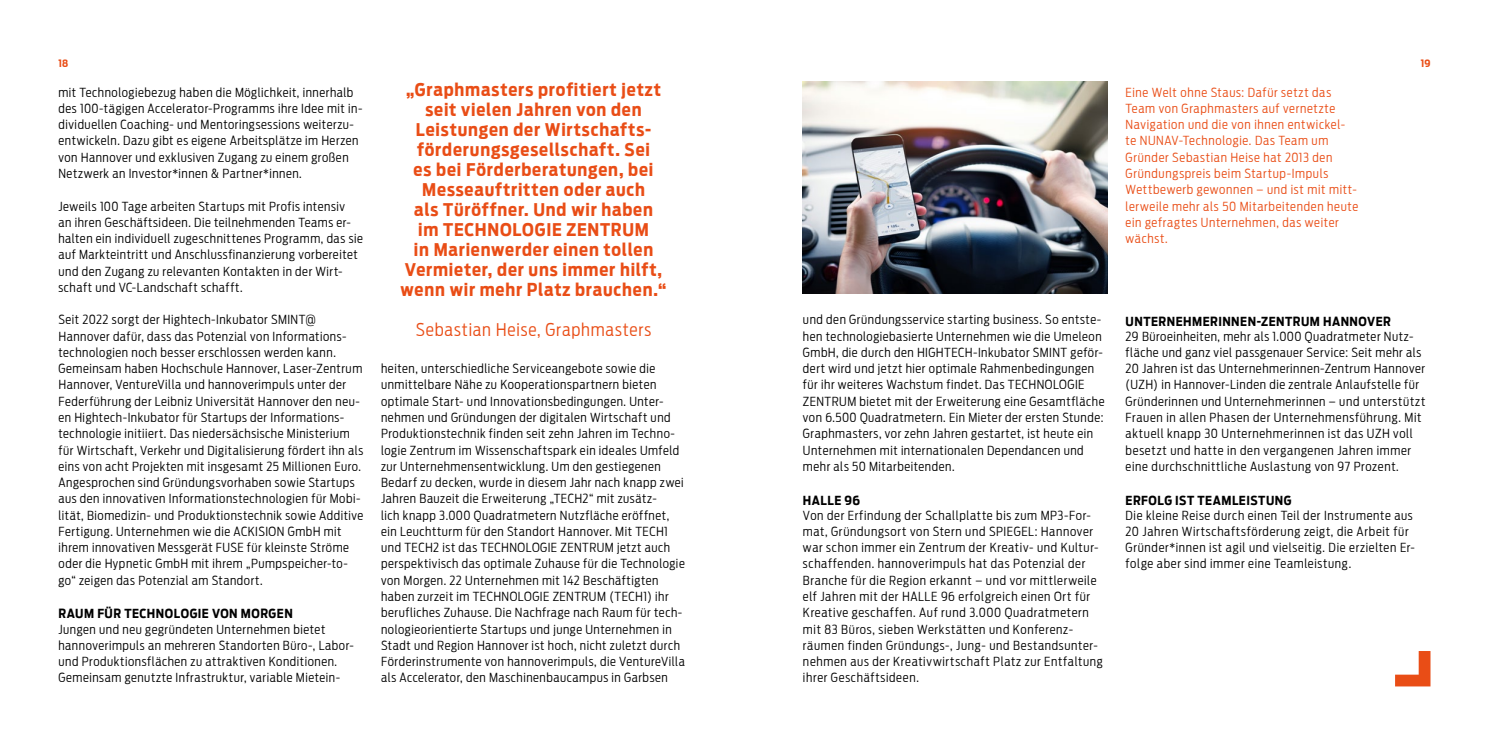
<style>
.page{position:relative;width:1489px;height:745px;background:#fff}
.page>*{position:absolute;margin:0;border:0;box-sizing:border-box;transform-origin:0 0}
.t1{font:700 17.5px/20px "Antenna Cond";letter-spacing:.045em;color:#e94d16;text-align:center}
.t2{font:300 17.5px "Antenna Cond";letter-spacing:.045em;color:#e94d16}
.t3{font:300 12.5px/16.2px "Antenna Cond";letter-spacing:.045em;color:#000}
.t4{font:300 12.5px/16.2px "Antenna Cond";letter-spacing:.055em;color:#e94d16}
.t5{font:700 12.5px "Antenna Cond";letter-spacing:.04em;color:#000}
.t6{font:700 10px "Antenna Cond";color:#e94d16}
</style>
<div class="page">
<img style="left:803px;top:82px;width:304px;height:211px">
<svg style="left:1395px;top:651px;width:35px;height:35px"></svg>
<p class="t6" style="left:58px;top:57px;width:11px">18</p>
<p class="t6" style="left:1420px;top:57px;width:11px">19</p>
<p class="t3" style="left:58px;top:84px;width:305px">mit Technologiebezug haben die Möglichkeit, innerhalb des 100-tägigen Accelerator-Programms ihre Idee mit in&shy;dividuellen Coaching- und Mentoringsessions weiterzu&shy;entwickeln. Dazu gibt es eigene Arbeitsplätze im Herzen von Hannover und exklusiven Zugang zu einem großen Netzwerk an Investor*innen &amp; Partner*innen.</p>
<p class="t3" style="left:58px;top:198px;width:306px">Jeweils 100 Tage arbeiten Startups mit Profis intensiv<br>an ihren Geschäftsideen. Die teilnehmenden Teams er&shy;halten ein individuell zugeschnittenes Programm, das sie auf Markteintritt und Anschlussfinanzierung vorbereitet und den Zugang zu relevanten Kontakten in der Wirt&shy;schaft und VC-Landschaft schafft.</p>
<p class="t3" style="left:58px;top:311px;width:306px">Seit 2022 sorgt der Hightech-Inkubator SMINT@ Hannover dafür, dass das Potenzial von Informations&shy;technologien noch besser erschlossen werden kann.<br>Gemeinsam haben Hochschule Hannover, Laser-Zentrum Hannover, VentureVilla und hannoverimpuls unter der Federführung der Leibniz Universität Hannover den neu&shy;en Hightech-Inkubator für Startups der Informations&shy;technologie initiiert. Das niedersächsische Ministerium für Wirtschaft, Verkehr und Digitalisierung fördert ihn als eins von acht Projekten mit insgesamt 25 Millionen Euro.<br>Angesprochen sind Gründungsvorhaben sowie Startups aus den innovativen Informationstechnologien für Mobi&shy;lität, Biomedizin- und Produktionstechnik sowie Additive Fertigung. Unternehmen wie die ACKISION GmbH mit ihrem innovativen Messgerät FUSE für kleinste Ströme oder die Hypnetic GmbH mit ihrem „Pumpspeicher-to&shy;go“ zeigen das Potenzial am Standort.</p>
<p class="t5" style="left:58px;top:606px;width:236px">RAUM FÜR TECHNOLOGIE VON MORGEN</p>
<p class="t3" style="left:58px;top:620px;width:297px">Jungen und neu gegründeten Unternehmen bietet hannoverimpuls an mehreren Standorten Büro-, Labor&shy;und Produktionsflächen zu attraktiven Konditionen.<br>Gemeinsam genutzte Infrastruktur, variable Mietein-</p>
<p class="t1" style="left:400px;top:79px;width:267px">„Graphmasters profitiert jetzt seit vielen Jahren von den<br>Leistungen der Wirtschafts&shy;förderungsgesellschaft. Sei<br>es bei Förderberatungen, bei<br>Messeauftritten oder auch<br>als Türöffner. Und wir haben<br>im TECHNOLOGIE ZENTRUM<br>in Marienwerder einen tollen<br>Vermieter, der uns immer hilft, wenn wir mehr Platz brauchen.“</p>
<h1 class="t2" style="left:416px;top:319px;width:237px">Sebastian Heise, Graphmasters</h1>
<p class="t3" style="left:381px;top:360px;width:305px">heiten, unterschiedliche Serviceangebote sowie die unmittelbare Nähe zu Kooperationspartnern bieten optimale Start- und Innovationsbedingungen. Unter&shy;nehmen und Gründungen der digitalen Wirtschaft und Produktionstechnik finden seit zehn Jahren im Techno&shy;logie Zentrum im Wissenschaftspark ein ideales Umfeld zur Unternehmensentwicklung. Um den gestiegenen Bedarf zu decken, wurde in diesem Jahr nach knapp zwei Jahren Bauzeit die Erweiterung „TECH2“ mit zusätz-<br>lich knapp 3.000 Quadratmetern Nutzfläche eröffnet, ein Leuchtturm für den Standort Hannover. Mit TECH1 und TECH2 ist das TECHNOLOGIE ZENTRUM jetzt auch perspektivisch das optimale Zuhause für die Technologie von Morgen. 22 Unternehmen mit 142 Beschäftigten haben zurzeit im TECHNOLOGIE ZENTRUM (TECH1) ihr berufliches Zuhause. Die Nachfrage nach Raum für tech&shy;nologieorientierte Startups und junge Unternehmen in Stadt und Region Hannover ist hoch, nicht zuletzt durch Förderinstrumente von hannoverimpuls, die VentureVilla als Accelerator, den Maschinenbaucampus in Garbsen</p>
<p class="t4" style="left:1125px;top:84px;width:234px">Eine Welt ohne Staus: Dafür setzt das Team von Graphmasters auf vernetzte Navigation und die von ihnen entwickel&shy;te NUNAV-Technologie. Das Team um Gründer Sebastian Heise hat 2013 den Gründungspreis beim Startup-Impuls Wettbewerb gewonnen – und ist mit mitt&shy;lerweile mehr als 50 Mitarbeitenden heute ein gefragtes Unternehmen, das weiter wächst.</p>
<p class="t3" style="left:803px;top:311px;width:303px">und den Gründungsservice starting business. So entste&shy;hen technologiebasierte Unternehmen wie die Umeleon GmbH, die durch den HIGHTECH-Inkubator SMINT geför&shy;dert wird und jetzt hier optimale Rahmenbedingungen für ihr weiteres Wachstum findet. Das TECHNOLOGIE ZENTRUM bietet mit der Erweiterung eine Gesamtfläche von 6.500 Quadratmetern. Ein Mieter der ersten Stunde:<br>Graphmasters, vor zehn Jahren gestartet, ist heute ein Unternehmen mit internationalen Dependancen und mehr als 50 Mitarbeitenden.</p>
<p class="t5" style="left:803px;top:492px;width:59px">HALLE 96</p>
<p class="t3" style="left:803px;top:506px;width:301px">Von der Erfindung der Schallplatte bis zum MP3-For&shy;mat, Gründungsort von Stern und SPIEGEL: Hannover war schon immer ein Zentrum der Kreativ- und Kultur&shy;schaffenden. hannoverimpuls hat das Potenzial der Branche für die Region erkannt – und vor mittlerweile elf Jahren mit der HALLE 96 erfolgreich einen Ort für Kreative geschaffen. Auf rund 3.000 Quadratmetern mit 83 Büros, sieben Werkstätten und Konferenz&shy;räumen finden Gründungs-, Jung- und Bestandsunter&shy;nehmen aus der Kreativwirtschaft Platz zur Entfaltung ihrer Geschäftsideen.</p>
<p class="t5" style="left:1125px;top:313px;width:267px">UNTERNEHMERINNEN-ZENTRUM HANNOVER</p>
<p class="t3" style="left:1125px;top:328px;width:301px">29 Büroeinheiten, mehr als 1.000 Quadratmeter Nutz&shy;fläche und ganz viel passgenauer Service: Seit mehr als 20 Jahren ist das Unternehmerinnen-Zentrum Hannover (UZH) in Hannover-Linden die zentrale Anlaufstelle für Gründerinnen und Unternehmerinnen – und unterstützt Frauen in allen Phasen der Unternehmensführung. Mit aktuell knapp 30 Unternehmerinnen ist das UZH voll besetzt und hatte in den vergangenen Jahren immer eine durchschnittliche Auslastung von 97 Prozent.</p>
<p class="t5" style="left:1125px;top:492px;width:167px">ERFOLG IST TEAMLEISTUNG</p>
<p class="t3" style="left:1125px;top:506px;width:291px">Die kleine Reise durch einen Teil der Instrumente aus 20 Jahren Wirtschaftsförderung zeigt, die Arbeit für Gründer*innen ist agil und vielseitig. Die erzielten Er&shy;folge aber sind immer eine Teamleistung.</p>
</div>
